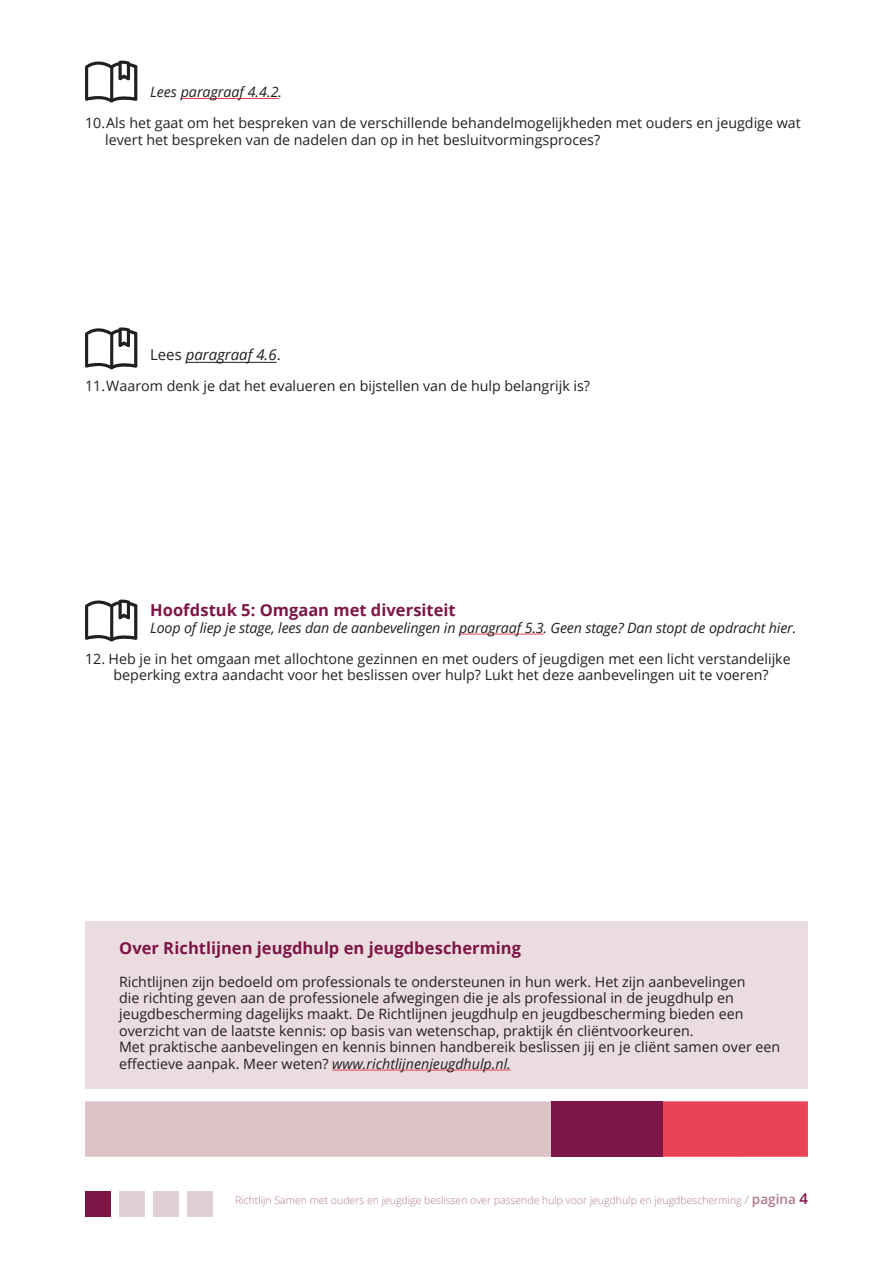
<style>
.page{position:relative;width:893px;height:1263px;background:#fff}
.page>*{position:absolute;margin:0;border:0;box-sizing:border-box;transform-origin:0 0}
.KOPP_Subkop{font:700 16.5px "Open Sans";color:#7d1647}
.PG_Subkop{font:700 16.5px "Open Sans";letter-spacing:.005em;color:#7d1647}
.KOPP_Platte_tekst{font:italic 15px "Open Sans";color:#231f20}
.KOPP_Platte_tekst-2{font:14.25px/16.4px "Open Sans";color:#231f20;text-align:center}
.PG_Platte_tekst{font:14.25px/16.4px "Open Sans";color:#231f20}
.PG_Platte_tekst-2{font:italic 14.25px "Open Sans";letter-spacing:-.01em;color:#231f20}
.t1{font:300 10.5px "Open Sans";color:#b07c8a}
.s1{font-style:normal}
.s2{font-style:italic}
.s3{font-size:12px}
.s4{font-weight:600;font-size:13.5px}
.s5{font-weight:600;font-size:15px;color:#7d1647}
</style>
<div class="page">
<div style="left:85px;top:1191px;width:26px;height:25px;background:#7d1647"></div>
<div style="left:119px;top:1191px;width:26px;height:25px;background:#e2cfd4"></div>
<div style="left:153px;top:1191px;width:26px;height:25px;background:#e2cfd4"></div>
<div style="left:187px;top:1191px;width:26px;height:25px;background:#e2cfd4"></div>
<hr style="left:181px;top:98px;width:97px;height:1px;background:#ea4256">
<hr style="left:459px;top:634px;width:85px;height:1px;background:#ea4256">
<svg style="left:85px;top:1101px;width:723px;height:56px;background:#dea5ac"></svg>
<div style="left:552px;top:1101px;width:111px;height:56px;background:#7d1647"></div>
<div style="left:85px;top:921px;width:723px;height:167px;background:#ebdddf"></div>
<hr style="left:332px;top:1070px;width:179px;height:1px;background:#ea4256">
<svg style="left:85px;top:60px;width:52px;height:43px"></svg>
<svg style="left:85px;top:327px;width:52px;height:42px"></svg>
<svg style="left:85px;top:599px;width:52px;height:42px"></svg>
<hr style="left:186px;top:362px;width:91px;height:1px;background:#231f20">
<p class="PG_Platte_tekst-2" style="left:150px;top:82px;width:133px">Lees paragraaf 4.4.2.</p>
<p class="PG_Platte_tekst" style="left:105px;top:115px;width:697px;text-indent:-20px">10.Als het gaat om het bespreken van de verschillende behandelmogelijkheden met ouders en jeugdige wat levert het bespreken van de nadelen dan op in het besluitvormingsproces?</p>
<p class="KOPP_Platte_tekst" style="left:150px;top:344px;width:132px"><span class="s1">Lees</span> paragraaf 4.6<span class="s1">.</span></p>
<p class="KOPP_Platte_tekst-2" style="left:85px;top:377px;width:507px">11. Waarom denk je dat het evalueren en bijstellen van de hulp belangrijk is?</p>
<p class="PG_Subkop" style="left:150px;top:598px;width:307px">Hoofdstuk 5: Omgaan met diversiteit</p>
<p class="PG_Platte_tekst-2" style="left:150px;top:618px;width:648px">Loop of liep je stage, lees dan de aanbevelingen in paragraaf 5.3. Geen stage? Dan stopt de opdracht hier.</p>
<p class="KOPP_Platte_tekst-2" style="left:85px;top:650px;width:707px">12. Heb je in het omgaan met allochtone gezinnen en met ouders of jeugdigen met een licht verstandelijke beperking extra aandacht voor het beslissen over hulp? Lukt het deze aanbevelingen uit te voeren?</p>
<p class="KOPP_Subkop" style="left:119px;top:936px;width:403px">Over Richtlijnen jeugdhulp en jeugdbescherming</p>
<p class="KOPP_Platte_tekst-2" style="left:119px;top:973px;width:663px;text-align:left">Richtlijnen zijn bedoeld om professionals te ondersteunen in hun werk. Het zijn aanbevelingen<br>die richting geven aan de professionele afwegingen die je als professional in de jeugdhulp en jeugdbescherming dagelijks maakt. De Richtlijnen jeugdhulp en jeugdbescherming bieden een overzicht van de laatste kennis: op basis van wetenschap, praktijk én cliëntvoorkeuren.<br>Met praktische aanbevelingen en kennis binnen handbereik beslissen jij en je cliënt samen over een effectieve aanpak. Meer weten? <span class="s2">www.richtlijnenjeugdhulp.nl.</span></p>
<p class="t1" style="left:235px;top:1193px;width:574px">Richtlijn Samen met ouders en jeugdige beslissen over passende hulp voor jeugdhulp en jeugdbescherming <span class="s3">/</span> <span class="s4">pagina</span> <span class="s5">4</span></p>
</div>
